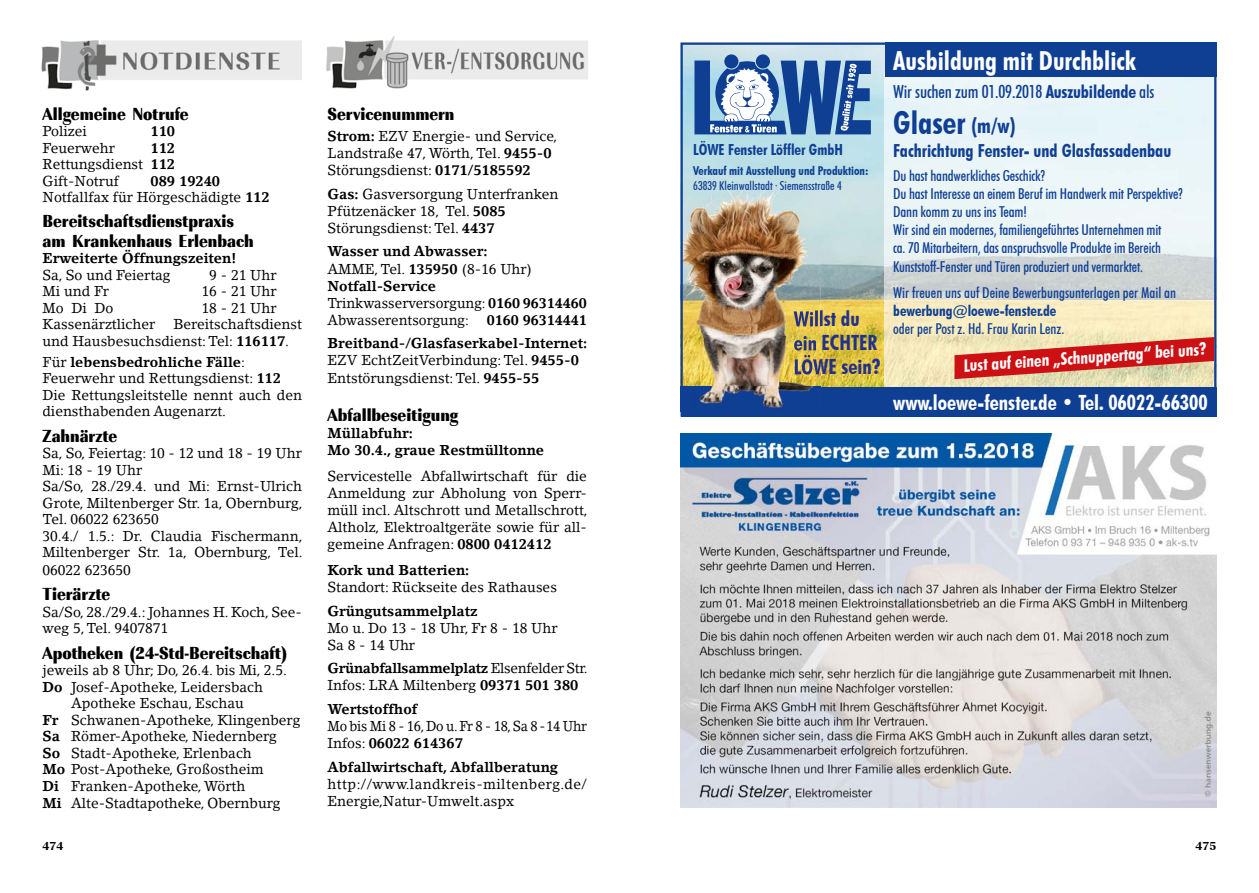
<style>
.page{position:relative;width:1259px;height:893px;background:#fff}
.page>*{position:absolute;margin:0;border:0;box-sizing:border-box;transform-origin:0 0}
.t1{font:700 condensed 31.5px "Futura BT";color:#0f3f93}
.t2{font:700 condensed 26.25px "Futura BT";color:#fff}
.t3{font:700 condensed 21px "Futura BT";color:#fff}
.t4{font:700 condensed 21px/24px "Futura BT";color:#24318a}
.t5{font:18px/19.5px "Imperial URW Ext Nar Ult Bol";color:#000}
.t6{font:500 condensed 18px "Futura BT";letter-spacing:-.01em;color:#0f3f93}
.t7{font:700 condensed 18px "Futura BT";color:#0f3f93}
.t8{font:700 condensed 17.25px "Futura BT";color:#fff}
.t9{font:700 condensed 15.3px "Futura BT";color:#0f3f93}
.t10{font:500 condensed 15px/18px "Futura BT";letter-spacing:-.01em;color:#0f3f93}
.t11{font:700 condensed 15px "Futura BT";color:#0f3f93}
.t12{font:14.25px/17.1px "Lino Letter Std";color:#000}
.t13{font:700 14.25px/17.1px "Lino Letter Std";color:#000}
.t14{font:14.25px/17.1px "Lino Letter Std";color:#000;scale:.96 1}
.t15{font:14.25px/17.1px "Lino Letter Std";letter-spacing:.03em;color:#000}
.t16{font:14.25px/17.1px "Lino Letter Std";letter-spacing:-.02em;color:#000;scale:.91 1}
.t17{font:700 14.25px/23.5px "Lino Letter Std";color:#000;text-align:right;scale:.95 1}
.t18{font:700 condensed 12.3px "Futura BT";color:#0f3f93}
.t19{font:500 condensed 12.3px "Futura BT";color:#0f3f93}
.t20{font:700 expanded 12px "Imperial URW";color:#000}
.s1{font-weight:700}
.s2{font-size:21px}
</style>
<div class="page">
<img style="left:41px;top:40px;width:261px;height:51px">
<img style="left:326px;top:36px;width:262px;height:53px">
<img style="left:680px;top:43px;width:536px;height:374px">
<img style="left:680px;top:434px;width:536px;height:374px">
<p class="t5" style="left:43px;top:104px;width:148px">Allgemeine Notrufe</p>
<p class="t12" style="left:43px;top:122px;width:46px">Polizei</p>
<p class="t13" style="left:151px;top:122px;width:26px">110</p>
<p class="t12" style="left:43px;top:139px;width:74px">Feuerwehr</p>
<p class="t12" style="left:43px;top:139px;width:134px;line-height:16.5px;text-align:justify;text-indent:108px"><span class="s1">112<br></span>Rettungsdienst <span class="s1">112<br></span>Gift-Notruf</p>
<p class="t12" style="left:43px;top:172px;width:229px;line-height:16.5px;text-indent:108px"><span class="s1">089 19240<br></span>Notfallfax für Hörgeschädigte <span class="s1">112</span></p>
<p class="t5" style="left:43px;top:212px;width:213px">Bereitschaftsdienstpraxis am Krankenhaus Erlenbach</p>
<p class="t13" style="left:43px;top:250px;width:195px">Erweiterte Öffnungszeiten!</p>
<p class="t12" style="left:43px;top:266px;width:130px">Sa, So und Feiertag</p>
<p class="t12" style="left:209px;top:266px;width:69px">9 - 21 Uhr</p>
<p class="t12" style="left:43px;top:283px;width:68px">Mi und Fr</p>
<p class="t12" style="left:201px;top:283px;width:77px">16 - 21 Uhr</p>
<p class="t12" style="left:43px;top:299px;width:72px">Mo Di Do</p>
<p class="t12" style="left:201px;top:299px;width:77px">18 - 21 Uhr</p>
<p class="t12" style="left:43px;top:316px;width:114px">Kassenärztlicher</p>
<p class="t12" style="left:43px;top:316px;width:261px;line-height:16.5px;text-indent:131px">Bereitschaftsdienst und Hausbesuchsdienst: Tel: <span class="s1">116117</span>.</p>
<p class="t12" style="left:43px;top:353px;width:261px;line-height:16.5px">Für <span class="s1">lebensbedrohliche Fälle</span>:<br>Feuerwehr und Rettungsdienst: <span class="s1">112<br></span>Die Rettungsleitstelle nennt auch den diensthabenden Augenarzt.</p>
<p class="t5" style="left:43px;top:426px;width:76px">Zahnärzte</p>
<p class="t12" style="left:43px;top:445px;width:262px;line-height:16.6px">Sa, So, Feiertag: 10 - 12 und 18 - 19 Uhr<br>Mi: 18 - 19 Uhr<br>Sa/So, 28./29.4. und Mi: Ernst-Ulrich<br>Grote, Miltenberger Str. 1a, Obernburg,<br>Tel. 06022 623650<br>30.4./ 1.5.: Dr. Claudia Fischermann,<br>Miltenberger Str. 1a, Obernburg, Tel.<br>06022 623650</p>
<p class="t5" style="left:43px;top:585px;width:69px">Tierärzte</p>
<p class="t12" style="left:43px;top:604px;width:261px;line-height:16.5px">Sa/So, 28./29.4.: Johannes H. Koch, See&shy;weg 5, Tel. 9407871</p>
<p class="t5" style="left:43px;top:643px;width:246px">Apotheken (24-Std-Bereitschaft)</p>
<p class="t12" style="left:43px;top:662px;width:246px">jeweils ab 8 Uhr; Do, 26.4. bis Mi, 2.5.</p>
<p class="t12" style="left:43px;top:678px;width:222px"><span class="s1">Do</span> Josef-Apotheke, Leidersbach</p>
<p class="t12" style="left:71px;top:695px;width:174px">Apotheke Eschau, Eschau</p>
<p class="t12" style="left:43px;top:711px;width:259px"><span class="s1">Fr</span> Schwanen-Apotheke, Klingenberg</p>
<p class="t12" style="left:43px;top:728px;width:236px"><span class="s1">Sa</span> Römer-Apotheke, Niedernberg</p>
<p class="t12" style="left:43px;top:744px;width:211px"><span class="s1">So</span> Stadt-Apotheke, Erlenbach</p>
<p class="t12" style="left:43px;top:761px;width:223px"><span class="s1">Mo</span> Post-Apotheke, Großostheim</p>
<p class="t12" style="left:43px;top:777px;width:204px"><span class="s1">Di</span> Franken-Apotheke, Wörth</p>
<p class="t12" style="left:43px;top:794px;width:239px"><span class="s1">Mi</span> Alte-Stadtapotheke, Obernburg</p>
<p class="t5" style="left:327px;top:104px;width:128px">Servicenummern</p>
<p class="t12" style="left:327px;top:128px;width:231px"><span class="s1">Strom:</span> EZV Energie- und Service,<br>Landstraße 47, Wörth, Tel. <span class="s1">9455-0<br></span>Störungsdienst: <span class="s1">0171/5185592</span></p>
<p class="t12" style="left:327px;top:185px;width:233px"><span class="s1">Gas:</span> Gasversorgung Unterfranken<br>Pfützenäcker 18, Tel. <span class="s1">5085<br></span>Störungsdienst: Tel. <span class="s1">4437</span></p>
<p class="t12" style="left:327px;top:243px;width:261px"><span class="s1">Wasser und Abwasser:<br></span>AMME, Tel. <span class="s1">135950</span> (8-16 Uhr)<br><span class="s1">Notfall-Service<br></span>Trinkwasserversorgung: <span class="s1">0160 96314460<br></span>Abwasserentsorgung:</p>
<p class="t17" style="left:327px;top:308px;width:275px">0160 96314441<br>Breitband-/Glasfaserkabel-Internet:</p>
<p class="t12" style="left:327px;top:352px;width:253px">EZV EchtZeitVerbindung: Tel. <span class="s1">9455-0<br></span>Entstörungsdienst: Tel. <span class="s1">9455-55</span></p>
<p class="t5" style="left:327px;top:405px;width:132px">Abfallbeseitigung</p>
<p class="t13" style="left:327px;top:425px;width:218px">Müllabfuhr:<br>Mo 30.4., graue Restmülltonne</p>
<p class="t12" style="left:327px;top:467px;width:262px;text-align:justify">Servicestelle Abfallwirtschaft für die Anmeldung zur Abholung von Sperr&shy;müll incl. Altschrott und Metallschrott, Altholz, Elektroaltgeräte sowie für all&shy;gemeine Anfragen: <span class="s1">0800 0412412</span></p>
<p class="t13" style="left:327px;top:561px;width:143px">Kork und Batterien:</p>
<p class="t12" style="left:327px;top:578px;width:231px">Standort: Rückseite des Rathauses</p>
<p class="t13" style="left:327px;top:602px;width:152px">Grüngutsammelplatz</p>
<p class="t12" style="left:327px;top:619px;width:232px">Mo u. Do 13 - 18 Uhr, Fr 8 - 18 Uhr<br>Sa 8 - 14 Uhr</p>
<p class="t14" style="left:327px;top:660px;width:272px"><span class="s1">Grünabfallsammelplatz</span> Elsenfelder Str.<br>Infos: LRA Miltenberg <span class="s1">09371 501 380</span></p>
<p class="t13" style="left:327px;top:700px;width:91px">Wertstoffhof</p>
<p class="t16" style="left:327px;top:717px;width:286px">Mo bis Mi 8 - 16, Do u. Fr 8 - 18, Sa 8 - 14 Uhr<br>Infos: <span class="s1">06022 614367</span></p>
<p class="t13" style="left:327px;top:758px;width:232px">Abfallwirtschaft, Abfallberatung</p>
<p class="t15" style="left:327px;top:775px;width:261px">http://www.landkreis-miltenberg.de/<br>Energie,Natur-Umwelt.aspx</p>
<p class="t9" style="left:693px;top:141px;width:151px">LÖWE Fenster Löffler GmbH</p>
<p class="t18" style="left:693px;top:163px;width:177px">Verkauf mit Ausstellung und Produktion:</p>
<p class="t19" style="left:693px;top:179px;width:150px">63839 Kleinwallstadt ∙ Siemensstraße 4</p>
<h3 class="t4" style="left:793px;top:307px;width:89px">Willst du ein ECHTER<br>LÖWE sein?</h3>
<h2 class="t2" style="left:893px;top:44px;width:244px">Ausbildung mit Durchblick</h2>
<p class="t6" style="left:893px;top:80px;width:263px">Wir suchen zum 01.09.2018 <span class="s1">Auszubildende</span> als</p>
<h1 class="t1" style="left:893px;top:104px;width:124px">Glaser <span class="s2">(m/w)</span></h1>
<p class="t7" style="left:893px;top:139px;width:280px">Fachrichtung Fenster- und Glasfassadenbau</p>
<p class="t10" style="left:893px;top:166px;width:291px">Du hast handwerkliches Geschick?<br>Du hast Interesse an einem Beruf im Handwerk mit Perspektive?<br>Dann komm zu uns ins Team!<br>Wir sind ein modernes, familiengeführtes Unternehmen mit<br>ca. 70 Mitarbeitern, das anspruchsvolle Produkte im Bereich</p>
<p class="t10" style="left:893px;top:254px;width:284px;line-height:25.2px">Kunststoff-Fenster und Türen produziert und vermarktet.<br>Wir freuen uns auf Deine Bewerbungsunterlagen per Mail an</p>
<p class="t11" style="left:893px;top:301px;width:165px">bewerbung@loewe-fenster.de</p>
<p class="t10" style="left:893px;top:319px;width:173px">oder per Post z. Hd. Frau Karin Lenz.</p>
<p class="t8" style="left:962px;top:355px;width:245px;rotate:-4deg">Lust auf einen „Schnuppertag“ bei uns?</p>
<h3 class="t3" style="left:893px;top:390px;width:316px">www.loewe-fenster.de • Tel. 06022-66300</h3>
<p class="t20" style="left:43px;top:839px;width:22px">474</p>
<p class="t20" style="left:1195px;top:839px;width:22px">475</p>
</div>
